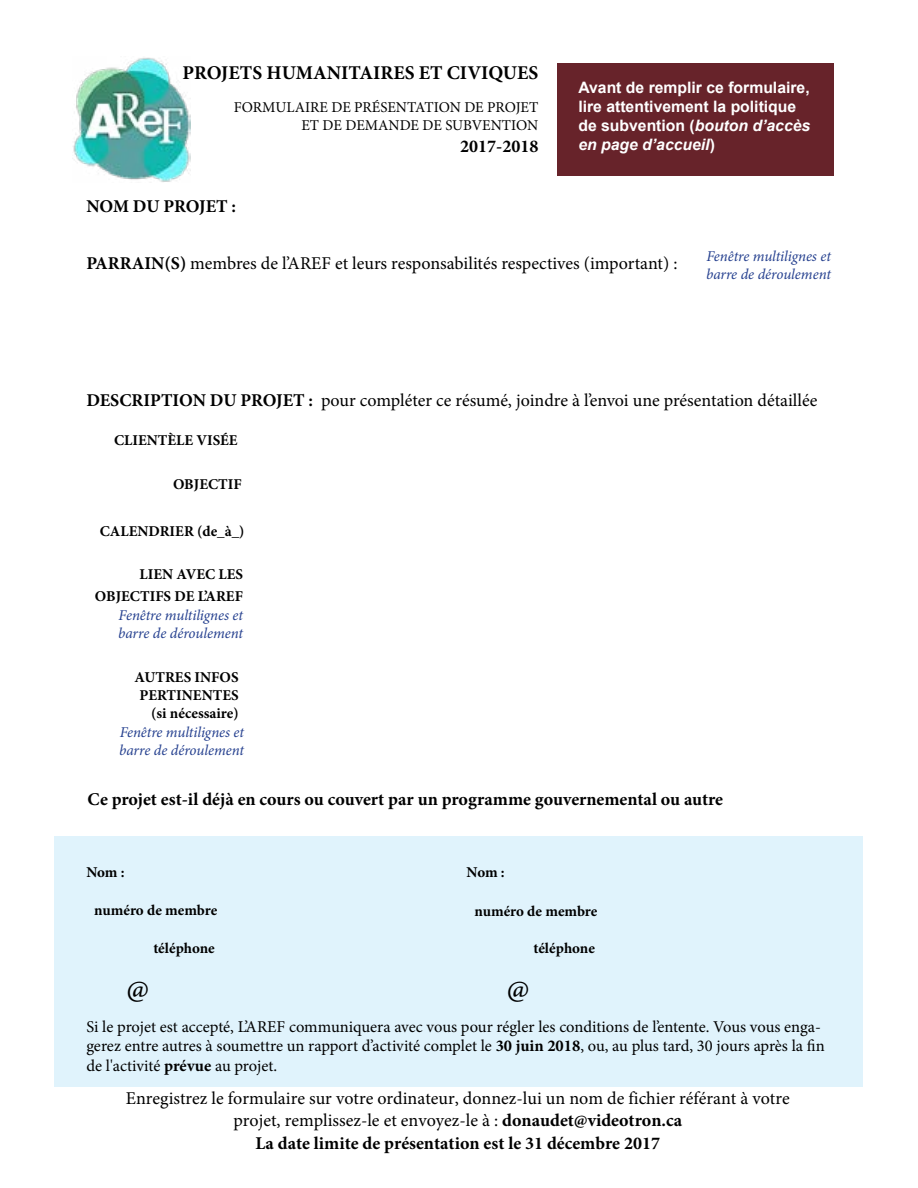
<style>
.page{position:relative;width:918px;height:1188px;background:#fff}
.page>*{position:absolute;margin:0;border:0;box-sizing:border-box;transform-origin:0 0}
.t1{font:30px "Minion Pro";color:#000}
.t2{font:700 19.5px "Minion Pro";color:#000}
.t3{font:18px/22.4px "Minion Pro";color:#000;text-align:center}
.t4{font:700 18px "Minion Pro";color:#000}
.t5{font:16.5px/19.8px "Minion Pro";color:#000}
.t6{font:700 15.75px/18.9px "Arial";color:#fff}
.t7{font:700 15px/18px "Minion Pro";color:#000;text-align:right}
.t8{font:italic 15px/18px "Minion Pro";letter-spacing:-.005em;color:#25408f}
.t9{font:15px/18px "Minion Pro";color:#000;text-align:right}
.s1{font-style:italic}
.s2{font-weight:700}
</style>
<div class="page">
<div style="left:55px;top:836px;width:808px;height:250px;background:#e0f3fc"></div>
<img style="left:73px;top:57px;width:117px;height:125px">
<div style="left:557px;top:63px;width:277px;height:112px;background:#67232a"></div>
<p class="t2" style="left:183px;top:59px;width:357px">PROJETS HUMANITAIRES ET CIVIQUES</p>
<p class="t9" style="left:234px;top:99px;width:306px">FORMULAIRE DE PRÉSENTATION DE PROJET<br>ET DE DEMANDE DE SUBVENTION</p>
<p class="t4" style="left:460px;top:134px;width:80px">2017-2018</p>
<p class="t4" style="left:86px;top:194px;width:151px">NOM DU PROJET :</p>
<p class="t6" style="left:578px;top:79px;width:233px">Avant de remplir ce formulaire, lire attentivement la politique de subvention (<span class="s1">bouton d’accès en page d’accueil</span>)</p>
<p class="t3" style="left:86px;top:253px;width:593px"><span class="s2">PARRAIN(S)</span> membres de l’AREF et leurs responsabilités respectives (important) :</p>
<p class="t8" style="left:706px;top:248px;width:126px">Fenêtre multilignes et barre de déroulement</p>
<p class="t3" style="left:86px;top:389px;width:733px"><span class="s2">DESCRIPTION DU PROJET :</span> pour compléter ce résumé, joindre à l’envoi une présentation détaillée</p>
<p class="t7" style="left:114px;top:431px;width:125px">CLIENTÈLE VISÉE</p>
<p class="t7" style="left:173px;top:475px;width:70px">OBJECTIF</p>
<p class="t7" style="left:100px;top:522px;width:146px">CALENDRIER (de_à_)</p>
<p class="t7" style="left:95px;top:563px;width:150px;line-height:21.6px">LIEN AVEC LES<br>OBJECTIFS DE L’AREF</p>
<p class="t8" style="left:118px;top:606px;width:126px">Fenêtre multilignes et barre de déroulement</p>
<p class="t7" style="left:135px;top:668px;width:106px">AUTRES INFOS<br>PERTINENTES (si nécessaire)</p>
<p class="t8" style="left:119px;top:723px;width:126px">Fenêtre multilignes et barre de déroulement</p>
<p class="t4" style="left:87px;top:787px;width:637px">Ce projet est-il déjà en cours ou couvert par un programme gouvernemental ou autre</p>
<p class="t7" style="left:86px;top:863px;width:40px">Nom :</p>
<p class="t7" style="left:467px;top:863px;width:40px">Nom :</p>
<p class="t7" style="left:94px;top:901px;width:125px">numéro de membre</p>
<p class="t7" style="left:474px;top:902px;width:125px">numéro de membre</p>
<p class="t7" style="left:153px;top:939px;width:63px">téléphone</p>
<p class="t7" style="left:534px;top:939px;width:63px">téléphone</p>
<h1 class="t1" style="left:127px;top:969px;width:24px">@</h1>
<h1 class="t1" style="left:507px;top:969px;width:24px">@</h1>
<p class="t5" style="left:86px;top:1016px;width:740px">Si le projet est accepté, L’AREF communiquera avec vous pour régler les conditions de l’entente. Vous vous enga&shy;gerez entre autres à soumettre un rapport d’activité complet le <span class="s2">30 juin 2018</span>, ou, au plus tard, 30 jours après la fin de l'activité <span class="s2">prévue</span> au projet.</p>
<p class="t3" style="left:126px;top:1087px;width:665px">Enregistrez le formulaire sur votre ordinateur, donnez-lui un nom de fichier référant à votre projet, remplissez-le et envoyez-le à : <span class="s2">donaudet@videotron.ca<br>La date limite de présentation est le 31 décembre 2017</span></p>
</div>
